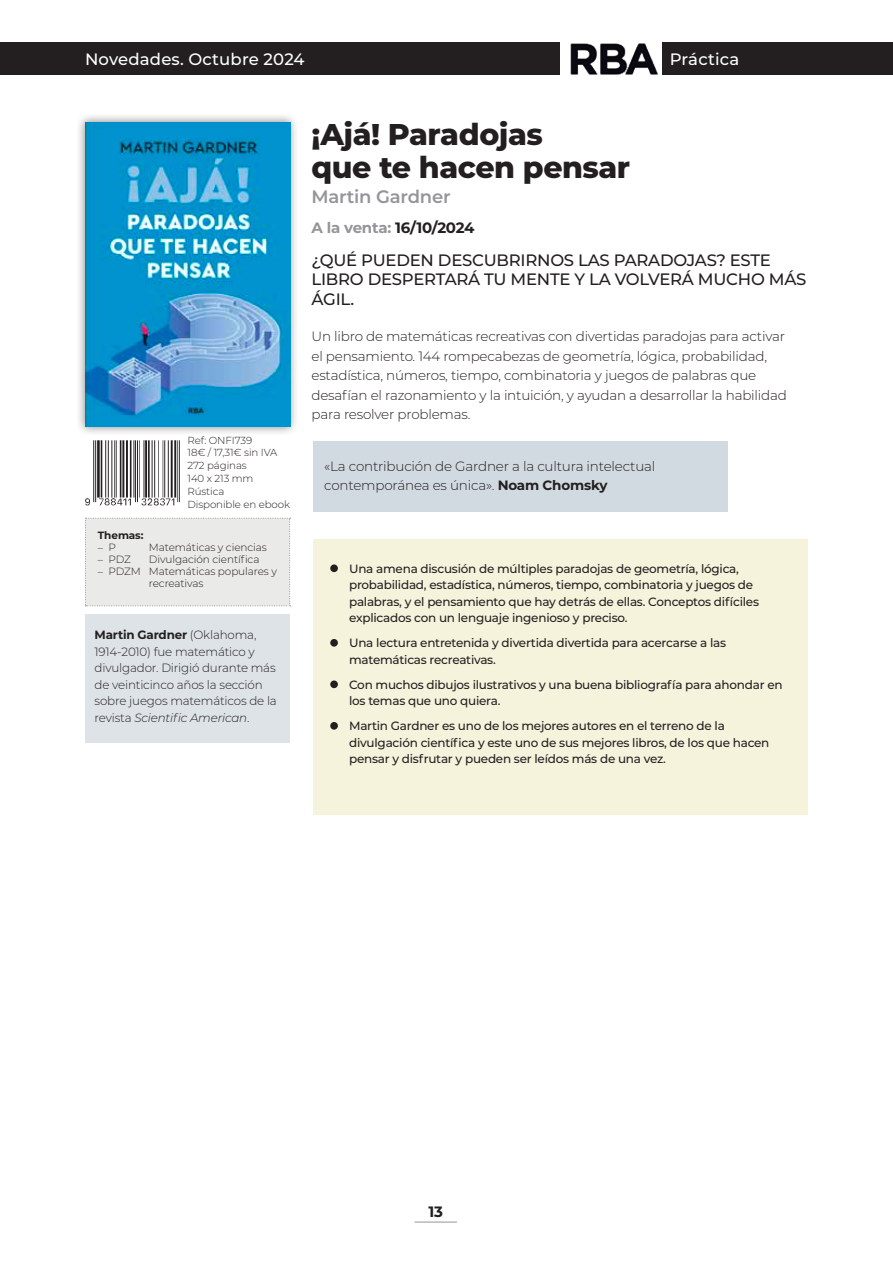
<style>
.page{position:relative;width:893px;height:1263px;background:#fff}
.page>*{position:absolute;margin:0;border:0;box-sizing:border-box;transform-origin:0 0}
.t1{font:800 30px/33px "Montserrat";letter-spacing:-.015em;color:#231f20}
.t2{font:600 18px "Montserrat";letter-spacing:-.01em;color:#939598}
.t3{font:500 16.5px/19.5px "Montserrat";letter-spacing:-.015em;color:#231f20}
.t4{font:500 16.5px "Montserrat";letter-spacing:.01em;color:#fff}
.t5{font:700 15px "Montserrat";letter-spacing:-.015em;color:#231f20}
.t6{font:300 13.5px/19.5px "Montserrat";letter-spacing:-.015em;color:#231f20}
.t7{font:500 12px/16.5px "Montserrat";letter-spacing:-.02em;color:#231f20}
.t8{font:300 12px/16.5px "Montserrat";letter-spacing:-.015em;color:#231f20}
.t9{font:300 10.5px/12px "Montserrat";letter-spacing:-.01em;color:#231f20}
.t10{font:700 10.5px "Montserrat";letter-spacing:-.01em;color:#231f20}
.t11{font:300 10.2px/12.8px "Montserrat";letter-spacing:-.01em;color:#231f20}
.s1{font-weight:700}
.s2{font-style:italic}
.s3{color:#939598}
</style>
<div class="page">
<img style="left:570px;top:43px;width:88px;height:32px">
<div style="left:314px;top:441px;width:414px;height:71px;background:#d2dae1"></div>
<div style="left:314px;top:539px;width:494px;height:276px;background:#f6f3dd"></div>
<div style="left:85px;top:614px;width:205px;height:129px;background:#dde3e7"></div>
<div style="left:330px;top:564px;width:8px;height:8px;background:#231f20;border-radius:50%"></div>
<div style="left:330px;top:639px;width:8px;height:8px;background:#231f20;border-radius:50%"></div>
<div style="left:330px;top:680px;width:8px;height:8px;background:#231f20;border-radius:50%"></div>
<div style="left:330px;top:722px;width:8px;height:8px;background:#231f20;border-radius:50%"></div>
<div style="left:85px;top:518px;width:206px;height:88px;background:#eaeae8"></div>
<img style="left:85px;top:440px;width:95px;height:66px">
<div style="left:76px;top:113px;width:223px;height:323px;background:#231f20;opacity:.5"></div>
<img style="left:85px;top:122px;width:205px;height:305px">
<hr style="left:414px;top:1222px;width:43px;height:1px;background:#939598">
<div style="left:0;top:42px;width:560px;height:32px;background:#231f20"></div>
<div style="left:663px;top:42px;width:230px;height:32px;background:#231f20"></div>
<h3 class="t4" style="left:85px;top:48px;width:221px">Novedades. Octubre 2024</h3>
<h3 class="t4" style="left:670px;top:48px;width:71px">Práctica</h3>
<h3 class="t4" style="left:670px;top:48px;width:103px">Divulgación</h3>
<p class="t11" style="left:188px;top:433px;width:104px">Ref: ONFI739<br>18€ / 17,31€ sin IVA<br>272 páginas<br>140 x 213 mm<br>Rústica<br>Disponible en ebook</p>
<p class="t10" style="left:98px;top:528px;width:47px">Themas:</p>
<p class="t9" style="left:98px;top:541px;width:20px">– P</p>
<p class="t9" style="left:149px;top:541px;width:119px">Matemáticas y ciencias</p>
<p class="t9" style="left:98px;top:553px;width:35px">– PDZ</p>
<p class="t9" style="left:149px;top:553px;width:112px">Divulgación científica</p>
<p class="t9" style="left:149px;top:565px;width:130px;text-indent:-51px">– PDZM Matemáticas populares y recreativas</p>
<p class="t8" style="left:95px;top:626px;width:184px"><span class="s1">Martin Gardner</span> (Oklahoma,<br>1914-2010) fue matemático y divulgador. Dirigió durante más de veinticinco años la sección sobre juegos matemáticos de la revista <span class="s2">Scientific American</span>.</p>
<h1 class="t1" style="left:312px;top:116px;width:320px">¡Ajá! Paradojas<br>que te hacen pensar</h1>
<h2 class="t2" style="left:312px;top:184px;width:141px">Martin Gardner</h2>
<p class="t5" style="left:312px;top:217px;width:165px"><span class="s3">A la venta:</span> 16/10/2024</p>
<h3 class="t3" style="left:312px;top:249px;width:496px">¿QUÉ PUEDEN DESCUBRIRNOS LAS PARADOJAS? ESTE<br>LIBRO DESPERTARÁ TU MENTE Y LA VOLVERÁ MUCHO MÁS<br>ÁGIL.</h3>
<p class="t6" style="left:312px;top:326px;width:477px">Un libro de matemáticas recreativas con divertidas paradojas para activar el pensamiento. 144 rompecabezas de geometría, lógica, probabilidad, estadística, números, tiempo, combinatoria y juegos de palabras que desafían el razonamiento y la intuición, y ayudan a desarrollar la habilidad para resolver problemas.</p>
<p class="t6" style="left:324px;top:456px;width:333px">«La contribución de Gardner a la cultura intelectual contemporánea es única». <span class="s1">Noam Chomsky</span></p>
<p class="t7" style="left:349px;top:560px;width:411px">Una amena discusión de múltiples paradojas de geometría, lógica, probabilidad, estadística, números, tiempo, combinatoria y juegos de palabras, y el pensamiento que hay detrás de ellas. Conceptos difíciles explicados con un lenguaje ingenioso y preciso.</p>
<p class="t7" style="left:349px;top:634px;width:379px">Una lectura entretenida y divertida divertida para acercarse a las matemáticas recreativas.</p>
<p class="t7" style="left:349px;top:676px;width:435px">Con muchos dibujos ilustrativos y una buena bibliografía para ahondar en los temas que uno quiera.</p>
<p class="t7" style="left:349px;top:717px;width:422px">Martin Gardner es uno de los mejores autores en el terreno de la divulgación científica y este uno de sus mejores libros, de los que hacen pensar y disfrutar y pueden ser leídos más de una vez.</p>
<p class="t5" style="left:428px;top:1201px;width:16px">13</p>
</div>
